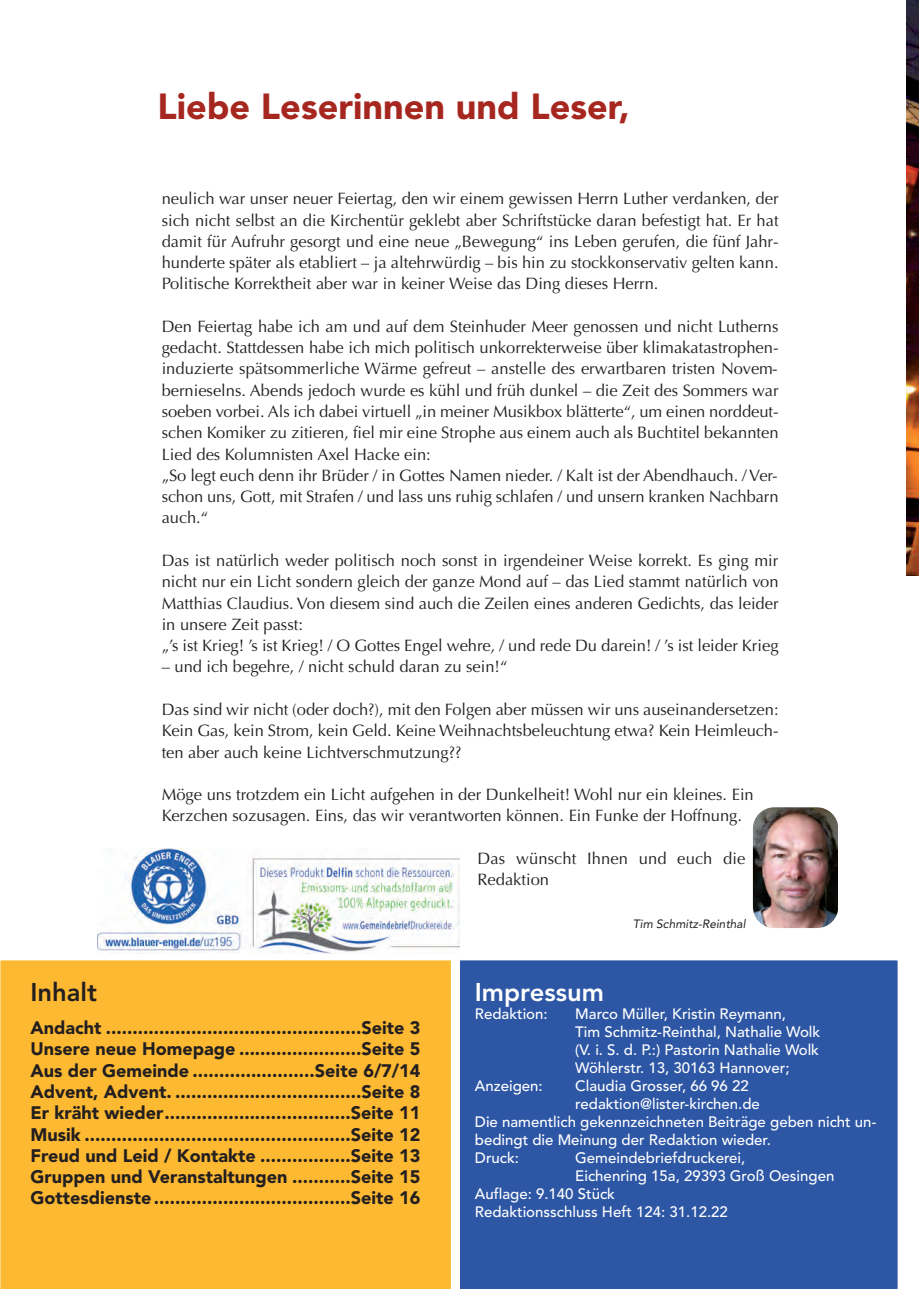
<style>
.page{position:relative;width:919px;height:1289px;background:#fff}
.page>*{position:absolute;margin:0;border:0;box-sizing:border-box;transform-origin:0 0}
.t1{font:900 36px "Avenir";color:#a6271f}
.t2{font:800 25.5px "Avenir";color:#fff}
.t3{font:800 25.5px "Avenir";color:#231f20}
.t4{font:900 18px/21.3px "Avenir";color:#231f20;text-align:justify}
.t5{font:16.5px/21.3px "Optima";color:#231f20}
.t6{font:500 15px/18px "Avenir";color:#fff}
.t7{font:italic 12px "Avenir";color:#231f20}
</style>
<div class="page">
<img style="left:752px;top:807px;width:85px;height:121px;border-radius:21px">
<img style="left:98px;top:848px;width:361px;height:105px">
<div style="left:460px;top:960px;width:438px;height:328px;background:#2d56a5"></div>
<div style="left:0;top:960px;width:451px;height:328px;background:#fdb931"></div>
<img style="left:906px;top:0;width:12px;height:575px">
<h1 class="t1" style="left:157px;top:76px;width:473px">Liebe Leserinnen und Leser,</h1>
<p class="t5" style="left:162px;top:188px;width:618px;text-align:justify">neulich war unser neuer Feiertag, den wir einem gewissen Herrn Luther verdanken, der sich nicht selbst an die Kirchentür geklebt aber Schriftstücke daran befestigt hat. Er hat damit für Aufruhr gesorgt und eine neue „Bewegung“ ins Leben gerufen, die fünf Jahr&shy;hunderte später als etabliert – ja altehrwürdig – bis hin zu stockkonservativ gelten kann.<br>Politische Korrektheit aber war in keiner Weise das Ding dieses Herrn.</p>
<p class="t5" style="left:162px;top:316px;width:618px">Den Feiertag habe ich am und auf dem Steinhuder Meer genossen und nicht Lutherns gedacht. Stattdessen habe ich mich politisch unkorrekterweise über klimakatastrophen&shy;induzierte spätsommerliche Wärme gefreut – anstelle des erwartbaren tristen Novem&shy;bernieselns. Abends jedoch wurde es kühl und früh dunkel – die Zeit des Sommers war soeben vorbei. Als ich dabei virtuell „in meiner Musikbox blätterte“, um einen norddeut&shy;schen Komiker zu zitieren, fiel mir eine Strophe aus einem auch als Buchtitel bekannten Lied des Kolumnisten Axel Hacke ein:<br>„So legt euch denn ihr Brüder / in Gottes Namen nieder. / Kalt ist der Abendhauch. / Ver&shy;schon uns, Gott, mit Strafen / und lass uns ruhig schlafen / und unsern kranken Nachbarn auch.“</p>
<p class="t5" style="left:162px;top:550px;width:618px">Das ist natürlich weder politisch noch sonst in irgendeiner Weise korrekt. Es ging mir nicht nur ein Licht sondern gleich der ganze Mond auf – das Lied stammt natürlich von Matthias Claudius. Von diesem sind auch die Zeilen eines anderen Gedichts, das leider in unsere Zeit passt:<br>„’s ist Krieg! ’s ist Krieg! / O Gottes Engel wehre, / und rede Du darein! / ’s ist leider Krieg</p>
<p class="t5" style="left:162px;top:656px;width:347px">– und ich begehre, / nicht schuld daran zu sein!“</p>
<p class="t5" style="left:162px;top:699px;width:618px;text-align:justify">Das sind wir nicht (oder doch?), mit den Folgen aber müssen wir uns auseinandersetzen:<br>Kein Gas, kein Strom, kein Geld. Keine Weihnachtsbeleuchtung etwa? Kein Heimleuch&shy;ten aber auch keine Lichtverschmutzung??</p>
<p class="t5" style="left:162px;top:784px;width:593px">Möge uns trotzdem ein Licht aufgehen in der Dunkelheit! Wohl nur ein kleines. Ein<br>Kerzchen sozusagen. Eins, das wir verantworten können. Ein Funke der Hoffnung.</p>
<p class="t5" style="left:477px;top:847px;width:269px">Das wünscht Ihnen und euch die<br>Redaktion</p>
<p class="t7" style="left:633px;top:916px;width:114px">Tim Schmitz-Reinthal</p>
<h2 class="t3" style="left:30px;top:968px;width:68px">Inhalt</h2>
<p class="t4" style="left:30px;top:1016px;width:392px">Andacht ................................................Seite 3<br>Unsere neue Homepage .......................Seite 5<br>Aus der Gemeinde .......................Seite 6/7/14<br>Advent, Advent. ...................................Seite 8<br>Er kräht wieder...................................Seite 11<br>Musik ..................................................Seite 12<br>Freud und Leid / Kontakte .................Seite 13<br>Gruppen und Veranstaltungen ...........Seite 15<br>Gottesdienste.....................................Seite 16</p>
<h2 class="t2" style="left:475px;top:968px;width:130px">Impressum</h2>
<p class="t6" style="left:475px;top:1003px;width:74px">Redaktion:</p>
<p class="t6" style="left:575px;top:1003px;width:246px">Marco Müller, Kristin Reymann,<br>Tim Schmitz-Reinthal, Nathalie Wolk (V. i. S. d. P.:) Pastorin Nathalie Wolk Wöhlerstr. 13, 30163 Hannover;</p>
<p class="t6" style="left:475px;top:1075px;width:69px">Anzeigen:</p>
<p class="t6" style="left:575px;top:1075px;width:175px">Claudia Grosser, 66 96 22</p>
<p class="t6" style="left:575px;top:1093px;width:186px">redaktion@lister-kirchen.de</p>
<p class="t6" style="left:475px;top:1111px;width:403px">Die namentlich gekennzeichneten Beiträge geben nicht un-</p>
<p class="t6" style="left:475px;top:1129px;width:297px">bedingt die Meinung der Redaktion wieder.</p>
<p class="t6" style="left:475px;top:1147px;width:46px">Druck:</p>
<p class="t6" style="left:575px;top:1147px;width:172px">Gemeindebriefdruckerei,</p>
<p class="t6" style="left:575px;top:1165px;width:260px">Eichenring 15a, 29393 Groß Oesingen</p>
<p class="t6" style="left:475px;top:1183px;width:142px">Auflage: 9.140 Stück</p>
<p class="t6" style="left:475px;top:1201px;width:254px">Redaktionsschluss Heft 124: 31.12.22</p>
</div>
